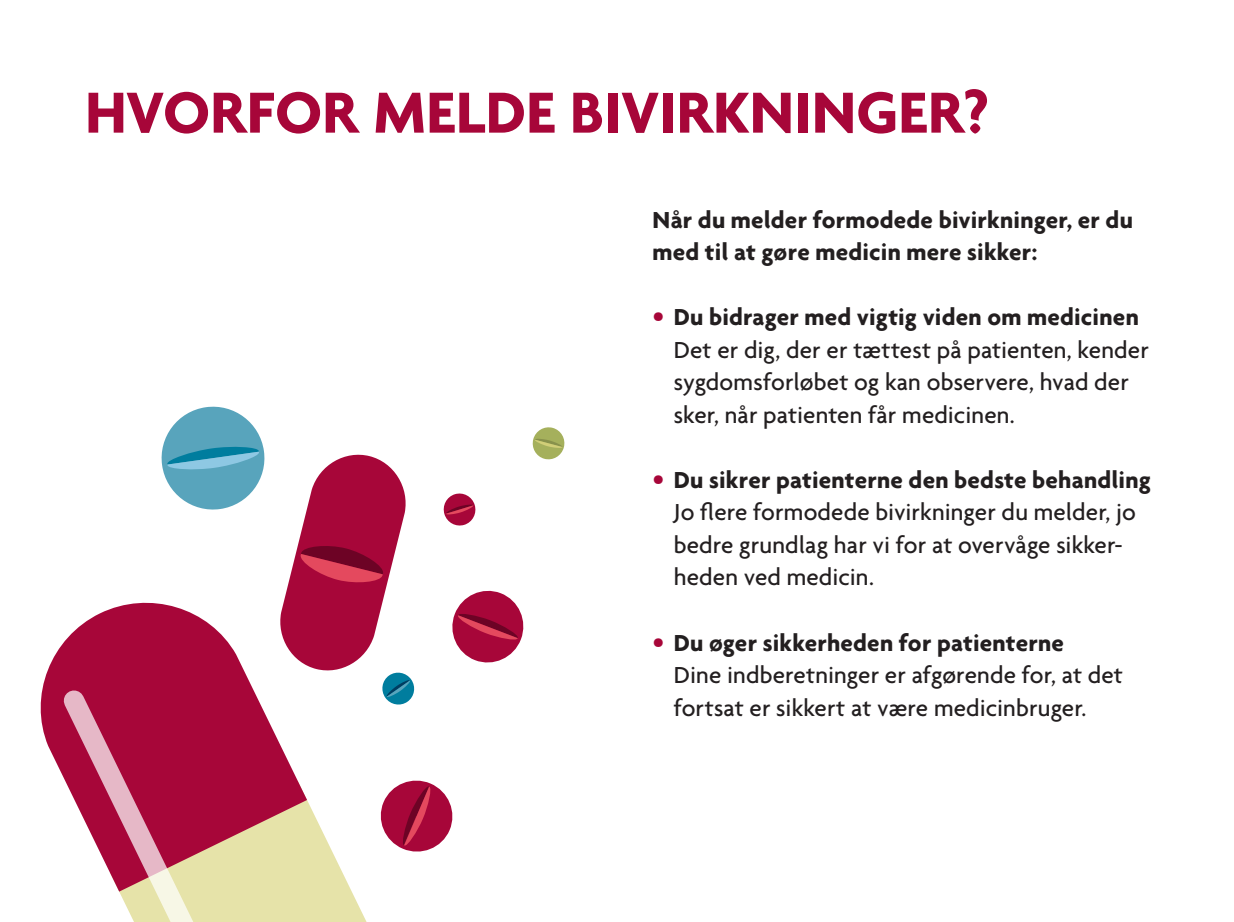
<style>
.page{position:relative;width:1234px;height:922px;background:#fff}
.page>*{position:absolute;margin:0;border:0;box-sizing:border-box;transform-origin:0 0}
.t1{font:700 62.5px "Agenda";color:#a70639}
.Brød_bullet{font:500 25px/32.5px "Agenda";letter-spacing:.005em;color:#231f20}
.Underoverskrift{font:700 25px/32.5px "Agenda";letter-spacing:.01em;color:#231f20}
.s1{font-size:30px;color:#a70639}
.s2{font-weight:700}
</style>
<div class="page">
<svg style="left:40px;top:652px;width:17px;height:112px;fill:#a70639"></svg>
<svg style="left:57px;top:406px;width:508px;height:515px"></svg>
<p class="t1" style="left:85px;top:74px;width:905px">HVORFOR MELDE BIVIRKNINGER?</p>
<p class="Underoverskrift" style="left:652px;top:203px;width:482px">Når du melder formodede bivirkninger, er du med til at gøre medicin mere sikker:</p>
<p class="Brød_bullet" style="left:673px;top:300px;width:476px;text-indent:-21px"><span class="s1">•</span> <span class="s2">Du bidrager med vigtig viden om medicinen </span>Det er dig, der er tættest på patienten, kender sygdomsforløbet og kan observere, hvad der sker, når patienten får medicinen.</p>
<p class="Brød_bullet" style="left:673px;top:463px;width:478px;text-indent:-21px"><span class="s1">•</span> <span class="s2">Du sikrer patienterne den bedste behandling </span>Jo flere formodede bivirkninger du melder, jo bedre grundlag har vi for at overvåge sikker&shy;heden ved medicin.</p>
<p class="Brød_bullet" style="left:673px;top:625px;width:450px;text-indent:-21px"><span class="s1">•</span> <span class="s2">Du øger sikkerheden for patienterne<br></span>Dine indberetninger er afgørende for, at det fortsat er sikkert at være medicinbruger.</p>
</div>
